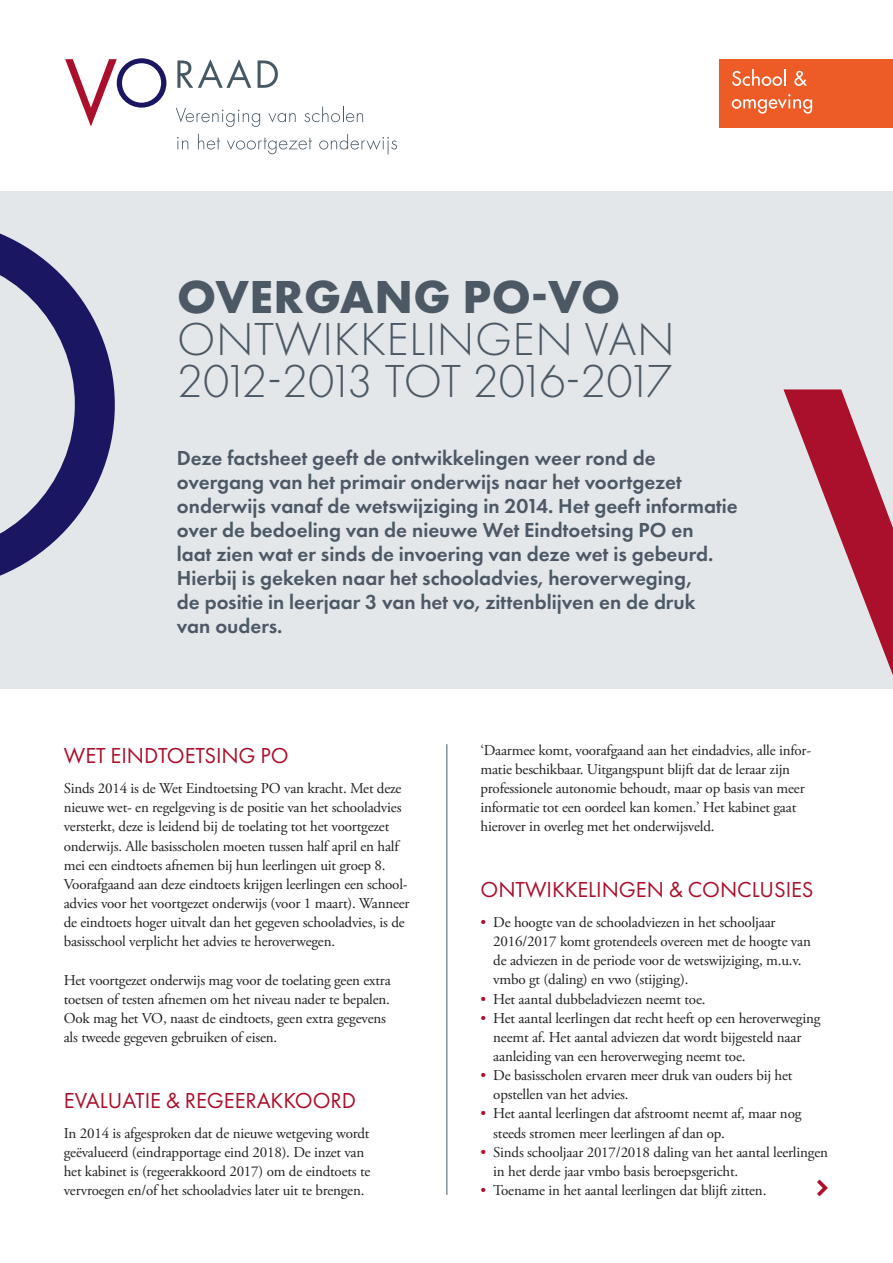
<style>
.page{position:relative;width:893px;height:1263px;background:#fff}
.page>*{position:absolute;margin:0;border:0;box-sizing:border-box;transform-origin:0 0}
.t1{font:300 48px/42px "Futura PT";color:#4c5965}
.t2{font:700 48px "Futura PT";letter-spacing:.01em;color:#4c5965}
.t3{font:22.5px "Futura PT";letter-spacing:-.005em;color:#aa0f2b}
.t4{font:600 21px/24px "Futura PT";color:#4c5965}
.t5{font:15px/19.2px "Adobe Garamond Pro";letter-spacing:-.015em;color:#231f20}
.s1{color:#aa0f2b}
</style>
<div class="page">
<div style="left:0;top:191px;width:893px;height:498px;background:#e4e7ea"></div>
<svg style="left:65px;top:58px;width:101px;height:69px"></svg>
<svg style="left:177px;top:59px;width:74px;height:29px"></svg>
<svg style="left:258px;top:60px;width:20px;height:28px"></svg>
<svg style="left:176px;top:108px;width:84px;height:19px"></svg>
<svg style="left:268px;top:113px;width:28px;height:9px"></svg>
<svg style="left:304px;top:107px;width:59px;height:15px"></svg>
<svg style="left:177px;top:137px;width:11px;height:12px"></svg>
<svg style="left:198px;top:134px;width:22px;height:16px"></svg>
<svg style="left:227px;top:138px;width:85px;height:16px"></svg>
<svg style="left:319px;top:134px;width:78px;height:20px"></svg>
<svg style="left:0;top:233px;width:115px;height:343px"></svg>
<svg style="left:783px;top:389px;width:110px;height:286px"></svg>
<hr style="left:447px;top:744px;width:1px;height:451px;background:#4c5965">
<div style="left:719px;top:60px;width:174px;height:68px;background:#ed5c26"></div>
<svg style="left:732px;top:69px;width:54px;height:17px"></svg>
<svg style="left:794px;top:71px;width:13px;height:15px"></svg>
<svg style="left:732px;top:94px;width:80px;height:20px"></svg>
<h1 class="t2" style="left:177px;top:266px;width:445px">OVERGANG PO-VO</h1>
<h1 class="t1" style="left:177px;top:318px;width:499px">ONTWIKKELINGEN VAN<br>2012-2013 TOT 2016-2017</h1>
<p class="t4" style="left:177px;top:445px;width:562px">Deze factsheet geeft de ontwikkelingen weer rond de overgang van het primair onderwijs naar het voortgezet onderwijs vanaf de wetswijziging in 2014. Het geeft informatie over de bedoeling van de nieuwe Wet Eindtoetsing PO en<br>laat zien wat er sinds de invoering van deze wet is gebeurd.<br>Hierbij is gekeken naar het schooladvies, heroverweging,<br>de positie in leerjaar 3 van het vo, zittenblijven en de druk<br>van ouders.</p>
<h2 class="t3" style="left:64px;top:742px;width:226px">WET EINDTOETSING PO</h2>
<p class="t5" style="left:64px;top:779px;width:347px">Sinds 2014 is de Wet Eindtoetsing PO van kracht. Met deze nieuwe wet- en regelgeving is de positie van het schooladvies versterkt, deze is leidend bij de toelating tot het voortgezet onderwijs. Alle basisscholen moeten tussen half april en half mei een eindtoets afnemen bij hun leerlingen uit groep 8.<br>Voorafgaand aan deze eindtoets krijgen leerlingen een school&shy;advies voor het voortgezet onderwijs (voor 1 maart). Wanneer de eindtoets hoger uitvalt dan het gegeven schooladvies, is de basisschool verplicht het advies te heroverwegen.</p>
<p class="t5" style="left:64px;top:971px;width:328px">Het voortgezet onderwijs mag voor de toelating geen extra toetsen of testen afnemen om het niveau nader te bepalen.<br>Ook mag het VO, naast de eindtoets, geen extra gegevens als tweede gegeven gebruiken of eisen.</p>
<h2 class="t3" style="left:64px;top:1087px;width:294px">EVALUATIE &amp; REGEERAKKOORD</h2>
<p class="t5" style="left:64px;top:1124px;width:308px">In 2014 is afgesproken dat de nieuwe wetgeving wordt geëvalueerd (eindrapportage eind 2018). De inzet van het kabinet is (regeerakkoord 2017) om de eindtoets te vervroegen en/of het schooladvies later uit te brengen.</p>
<p class="t5" style="left:480px;top:741px;width:331px">‘Daarmee komt, voorafgaand aan het eindadvies, alle infor&shy;matie beschikbaar. Uitgangspunt blijft dat de leraar zijn professionele autonomie behoudt, maar op basis van meer informatie tot een oordeel kan komen.’ Het kabinet gaat hierover in overleg met het onderwijsveld.</p>
<h2 class="t3" style="left:481px;top:876px;width:334px">ONTWIKKELINGEN &amp; CONCLUSIES</h2>
<p class="t5" style="left:493px;top:913px;width:319px;text-indent:-13px"><span class="s1">•</span> De hoogte van de schooladviezen in het schooljaar 2016/2017 komt grotendeels overeen met de hoogte van de adviezen in de periode voor de wetswijziging, m.u.v. vmbo gt (daling) en vwo (stijging).</p>
<p class="t5" style="left:480px;top:990px;width:227px"><span class="s1">•</span> Het aantal dubbeladviezen neemt toe.</p>
<p class="t5" style="left:493px;top:1009px;width:329px;text-indent:-13px"><span class="s1">•</span> Het aantal leerlingen dat recht heeft op een heroverweging neemt af. Het aantal adviezen dat wordt bijgesteld naar aanleiding van een heroverweging neemt toe.</p>
<p class="t5" style="left:493px;top:1066px;width:301px;text-indent:-13px"><span class="s1">•</span> De basisscholen ervaren meer druk van ouders bij het opstellen van het advies.</p>
<p class="t5" style="left:493px;top:1105px;width:310px;text-indent:-13px"><span class="s1">•</span> Het aantal leerlingen dat afstroomt neemt af, maar nog steeds stromen meer leerlingen af dan op.</p>
<p class="t5" style="left:493px;top:1143px;width:336px;text-indent:-13px"><span class="s1">•</span> Sinds schooljaar 2017/2018 daling van het aantal leerlingen in het derde jaar vmbo basis beroepsgericht.</p>
<p class="t5" style="left:480px;top:1181px;width:287px"><span class="s1">•</span> Toename in het aantal leerlingen dat blijft zitten.</p>
</div>
